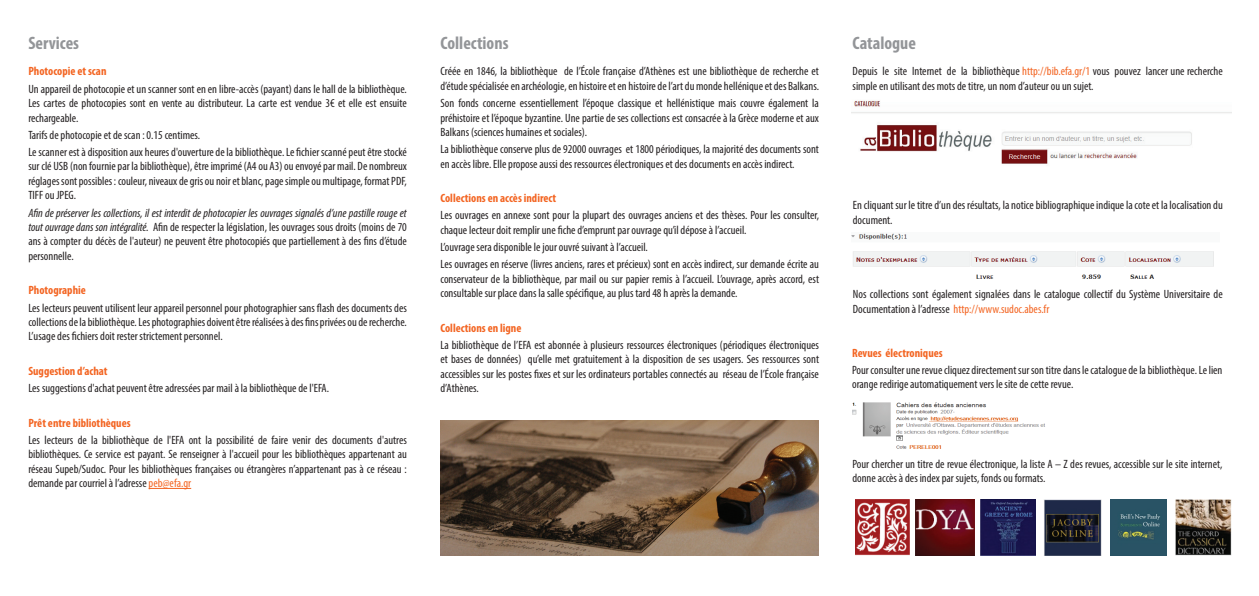
<style>
.page{position:relative;width:1259px;height:596px;background:#fff}
.page>*{position:absolute;margin:0;border:0;box-sizing:border-box;transform-origin:0 0}
.t1{font:700 condensed 18px "Myriad Pro";color:#939598}
.t2{font:condensed 12px/14.4px "Myriad Pro";color:#231f20}
.t3{font:700 condensed 12px "Myriad Pro";color:#f36421}
.s1{font-style:italic}
.s2{color:#f36421}
</style>
<div class="page">
<hr style="left:149px;top:488px;width:42px;height:1px;background:#f36421">
<img style="left:851px;top:101px;width:380px;height:63px">
<img style="left:851px;top:233px;width:363px;height:46px">
<img style="left:855px;top:499px;width:54px;height:56px">
<img style="left:1175px;top:499px;width:56px;height:56px">
<img style="left:980px;top:499px;width:56px;height:56px">
<img style="left:1044px;top:499px;width:57px;height:56px">
<img style="left:915px;top:499px;width:59px;height:56px">
<img style="left:1110px;top:499px;width:56px;height:56px">
<img style="left:441px;top:420px;width:377px;height:135px">
<img style="left:852px;top:402px;width:193px;height:47px">
<h1 class="t1" style="left:28px;top:32px;width:52px">Services</h1>
<h1 class="t1" style="left:440px;top:32px;width:70px">Collections</h1>
<p class="t3" style="left:28px;top:64px;width:80px">Photocopie et scan</p>
<p class="t2" style="left:28px;top:81px;width:380px;text-align:justify">Un appareil de photocopie et un scanner sont en en libre-accès (payant) dans le hall de la bibliothèque.<br>Les cartes de photocopies sont en vente au distributeur. La carte est vendue 3€ et elle est ensuite rechargeable.</p>
<p class="t2" style="left:28px;top:126px;width:380px;line-height:17.2px">Tarifs de photocopie et de scan : 0.15 centimes.<br>Le scanner est à disposition aux heures d'ouverture de la bibliothèque. Le fichier scanné peut être stocké</p>
<p class="t2" style="left:28px;top:159px;width:380px;text-align:justify">sur clé USB (non fournie par la bibliothèque), être imprimé (A4 ou A3) ou envoyé par mail. De nombreux réglages sont possibles : couleur, niveaux de gris ou noir et blanc, page simple ou multipage, format PDF, TIFF ou JPEG.</p>
<p class="t2" style="left:28px;top:205px;width:380px;text-align:justify"><span class="s1">Afin de préserver les collections, il est interdit de photocopier les ouvrages signalés d’une pastille rouge et tout ouvrage dans son intégralité.</span> Afin de respecter la législation, les ouvrages sous droits (moins de 70 ans à compter du décès de l'auteur) ne peuvent être photocopiés que partiellement à des fins d’étude personnelle.</p>
<p class="t3" style="left:28px;top:282px;width:59px">Photographie</p>
<p class="t2" style="left:28px;top:300px;width:380px;text-align:justify">Les lecteurs peuvent utilisent leur appareil personnel pour photographier sans flash des documents des collections de la bibliothèque. Les photographies doivent être réalisées à des fins privées ou de recherche.<br>L’usage des fichiers doit rester strictement personnel.</p>
<p class="t3" style="left:28px;top:363px;width:81px">Suggestion d’achat</p>
<p class="t2" style="left:28px;top:380px;width:302px">Les suggestions d'achat peuvent être adressées par mail à la bibliothèque de l'EFA.</p>
<p class="t3" style="left:28px;top:415px;width:104px">Prêt entre bibliothèques</p>
<p class="t2" style="left:28px;top:432px;width:380px;text-align:justify">Les lecteurs de la bibliothèque de l'EFA ont la possibilité de faire venir des documents d'autres bibliothèques. Ce service est payant. Se renseigner à l'accueil pour les bibliothèques appartenant au réseau Supeb/Sudoc. Pour les bibliothèques françaises ou étrangères n’appartenant pas à ce réseau : demande par courriel à l’adresse <span class="s2">peb@efa.gr</span></p>
<p class="t2" style="left:440px;top:64px;width:380px">Créée en 1846, la bibliothèque de l’École française d’Athènes est une bibliothèque de recherche et d’étude spécialisée en archéologie, en histoire et en histoire de l’art du monde hellénique et des Balkans.</p>
<p class="t2" style="left:440px;top:96px;width:380px;text-align:justify">Son fonds concerne essentiellement l’époque classique et hellénistique mais couvre également la préhistoire et l’époque byzantine. Une partie de ses collections est consacrée à la Grèce moderne et aux Balkans (sciences humaines et sociales).</p>
<p class="t2" style="left:440px;top:142px;width:380px">La bibliothèque conserve plus de 92000 ouvrages et 1800 périodiques, la majorité des documents sont en accès libre. Elle propose aussi des ressources électroniques et des documents en accès indirect.</p>
<p class="t3" style="left:440px;top:190px;width:117px">Collections en accès indirect</p>
<p class="t2" style="left:440px;top:208px;width:380px">Les ouvrages en annexe sont pour la plupart des ouvrages anciens et des thèses. Pour les consulter, chaque lecteur doit remplir une fiche d’emprunt par ouvrage qu’il dépose à l’accueil.</p>
<p class="t2" style="left:440px;top:238px;width:380px;line-height:17.2px">L’ouvrage sera disponible le jour ouvré suivant à l’accueil.<br>Les ouvrages en réserve (livres anciens, rares et précieux) sont en accès indirect, sur demande écrite au</p>
<p class="t2" style="left:440px;top:271px;width:380px">conservateur de la bibliothèque, par mail ou sur papier remis à l’accueil. L’ouvrage, après accord, est consultable sur place dans la salle spécifique, au plus tard 48 h après la demande.</p>
<p class="t3" style="left:440px;top:320px;width:82px">Collections en ligne</p>
<p class="t2" style="left:440px;top:337px;width:380px;text-align:justify">La bibliothèque de l’EFA est abonnée à plusieurs ressources électroniques (périodiques électroniques et bases de données) qu’elle met gratuitement à la disposition de ses usagers. Ses ressources sont accessibles sur les postes fixes et sur les ordinateurs portables connectés au réseau de l’École française d’Athènes.</p>
<h1 class="t1" style="left:852px;top:32px;width:65px">Catalogue</h1>
<p class="t2" style="left:852px;top:64px;width:372px">Depuis le site Internet de la bibliothèque <span class="s2">http://bib.efa.gr/1</span> vous pouvez lancer une recherche simple en utilisant des mots de titre, un nom d’auteur ou un sujet.</p>
<p class="t2" style="left:853px;top:198px;width:371px">En cliquant sur le titre d’un des résultats, la notice bibliographique indique la cote et la localisation du document.</p>
<p class="t2" style="left:853px;top:286px;width:371px">Nos collections sont également signalées dans le catalogue collectif du Système Universitaire de<br>Documentation à l’adresse <span class="s2">http://www.sudoc.abes.fr</span></p>
<p class="t3" style="left:852px;top:345px;width:92px">Revues électroniques</p>
<p class="t2" style="left:852px;top:362px;width:372px">Pour consulter une revue cliquez directement sur son titre dans le catalogue de la bibliothèque. Le lien orange redirige automatiquement vers le site de cette revue.</p>
<p class="t2" style="left:852px;top:456px;width:371px">Pour chercher un titre de revue électronique, la liste A – Z des revues, accessible sur le site internet, donne accès à des index par sujets, fonds ou formats.</p>
</div>
